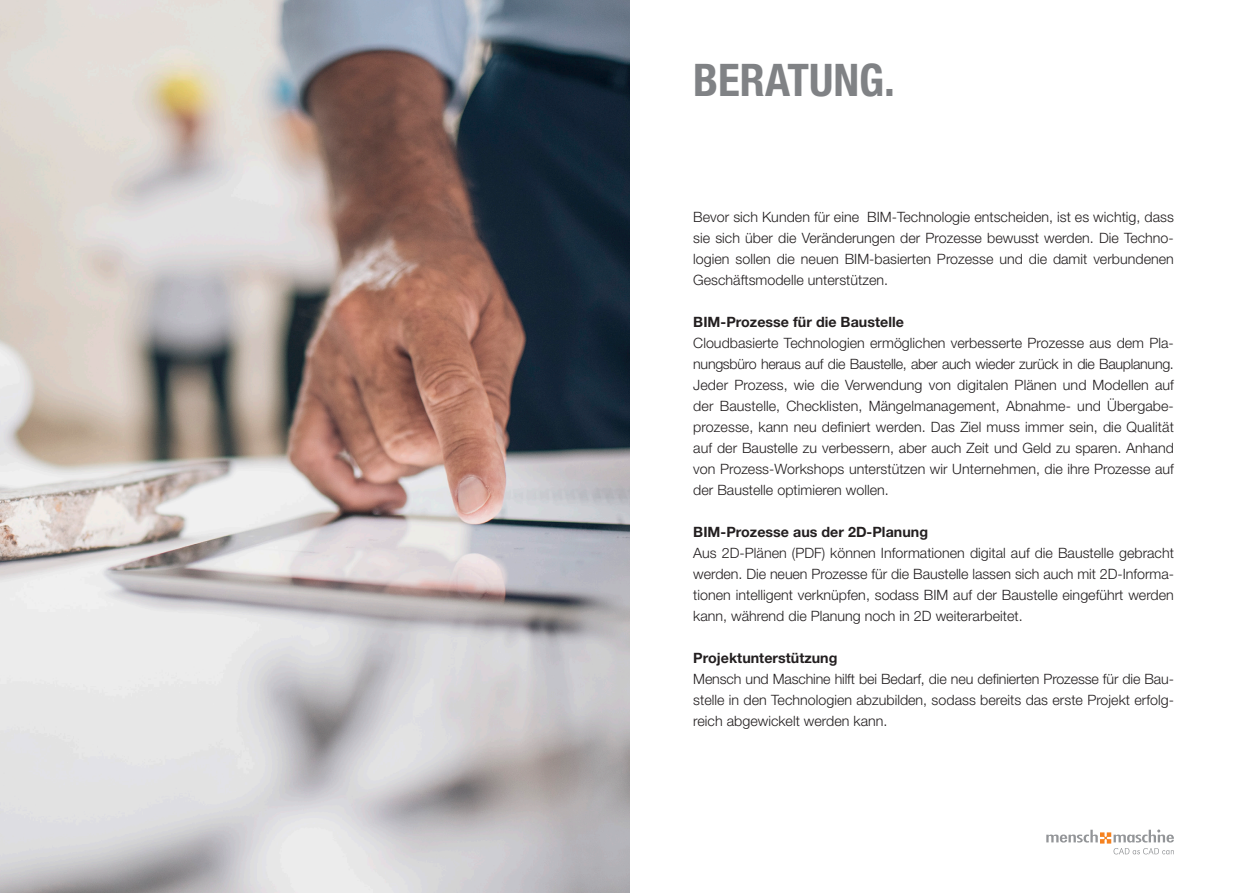
<style>
.page{position:relative;width:1259px;height:893px;background:#fff}
.page>*{position:absolute;margin:0;border:0;box-sizing:border-box;transform-origin:0 0}
.t1{font:700 condensed 45px "Helvetica Neue LT";color:#808285}
.t2{font:300 14.25px/21px "Helvetica Neue LT";color:#231f20;text-align:justify}
.t3{font:700 14.25px "Helvetica Neue LT";color:#231f20}
</style>
<div class="page">
<img style="left:0;top:0;width:629px;height:893px">
<svg style="left:1046px;top:829px;width:128px;height:25px"></svg>
<h1 class="t1" style="left:693px;top:53px;width:203px">BERATUNG.</h1>
<p class="t2" style="left:693px;top:206px;width:482px">Bevor sich Kunden für eine BIM-Technologie entscheiden, ist es wichtig, dass sie sich über die Veränderungen der Prozesse bewusst werden. Die Techno&shy;logien sollen die neuen BIM-basierten Prozesse und die damit verbundenen Geschäftsmodelle unterstützen.</p>
<p class="t3" style="left:693px;top:313px;width:212px">BIM-Prozesse für die Baustelle</p>
<p class="t2" style="left:693px;top:332px;width:482px">Cloudbasierte Technologien ermöglichen verbesserte Prozesse aus dem Pla&shy;nungsbüro heraus auf die Baustelle, aber auch wieder zurück in die Bauplanung.<br>Jeder Prozess, wie die Verwendung von digitalen Plänen und Modellen auf der Baustelle, Checklisten, Mängelmanagement, Abnahme- und Übergabe&shy;prozesse, kann neu definiert werden. Das Ziel muss immer sein, die Qualität auf der Baustelle zu verbessern, aber auch Zeit und Geld zu sparen. Anhand von Prozess-Workshops unterstützen wir Unternehmen, die ihre Prozesse auf der Baustelle optimieren wollen.</p>
<p class="t3" style="left:693px;top:523px;width:236px">BIM-Prozesse aus der 2D-Planung</p>
<p class="t2" style="left:693px;top:542px;width:482px">Aus 2D-Plänen (PDF) können Informationen digital auf die Baustelle gebracht werden. Die neuen Prozesse für die Baustelle lassen sich auch mit 2D-Informa&shy;tionen intelligent verknüpfen, sodass BIM auf der Baustelle eingeführt werden kann, während die Planung noch in 2D weiterarbeitet.</p>
<p class="t3" style="left:693px;top:649px;width:146px">Projektunterstützung</p>
<p class="t2" style="left:693px;top:668px;width:482px">Mensch und Maschine hilft bei Bedarf, die neu definierten Prozesse für die Bau&shy;stelle in den Technologien abzubilden, sodass bereits das erste Projekt erfolg&shy;reich abgewickelt werden kann.</p>
</div>
